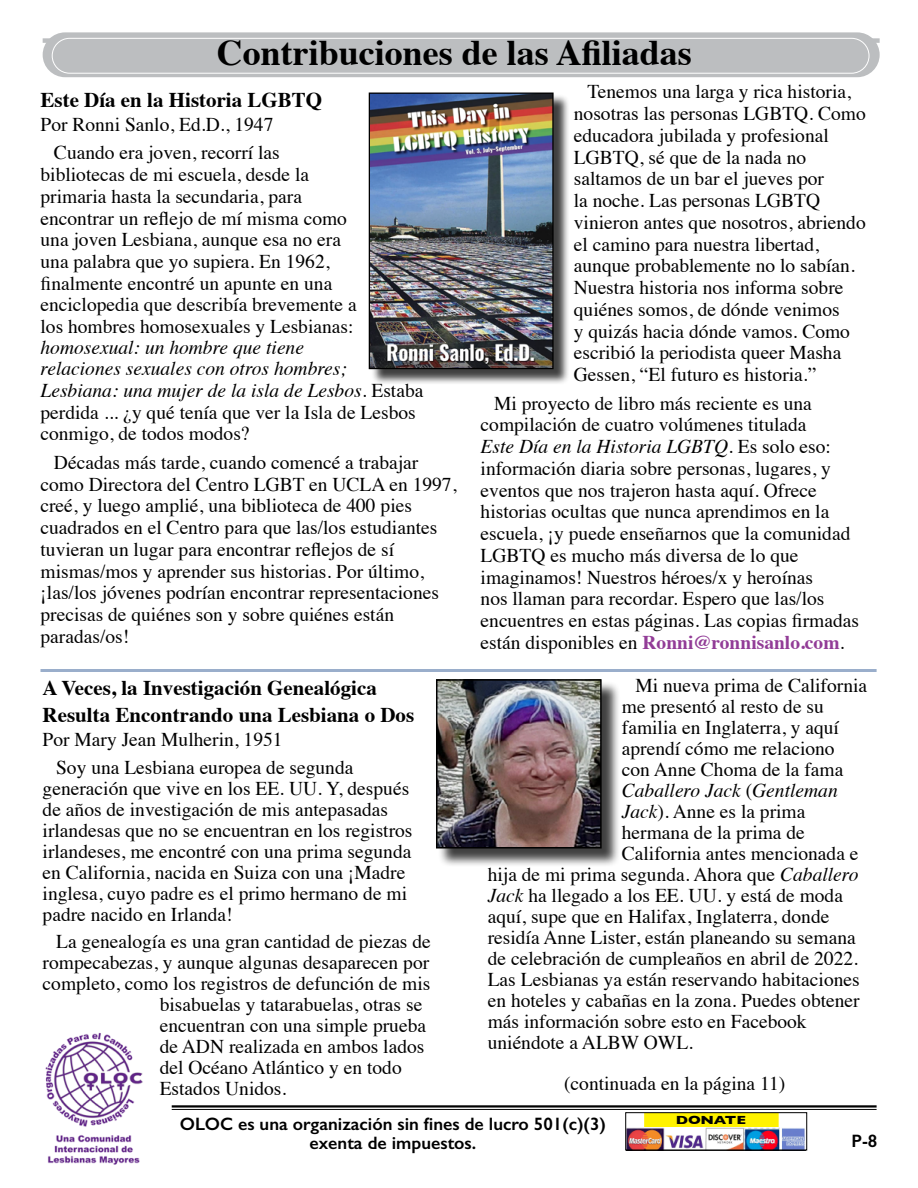
<style>
.page{position:relative;width:918px;height:1188px;background:#fff}
.page>*{position:absolute;margin:0;border:0;box-sizing:border-box;transform-origin:0 0}
.t1{font:700 36px "Times";color:#000}
.t2{font:700 21px/27px "Times";color:#000}
.t3{font:19.5px/21.8px "Times";color:#000}
.t4{font:italic 19.5px/21.6px "Times";color:#000}
.t5{font:600 18px/19.5px "Gill Sans";color:#000;text-align:center}
.t6{font:700 12px "Gill Sans";letter-spacing:-.015em;color:#000;scale:1.25 1}
.s1{font-style:normal}
.s2{font-style:italic}
.s3{font-weight:700;color:#923c97}
</style>
<div class="page">
<hr style="left:172px;top:1105px;width:705px;height:3px;background:#000">
<hr style="left:172px;top:1109px;width:705px;height:1px;background:#000">
<img style="left:45px;top:1032px;width:98px;height:133px">
<div style="left:644px;top:1113px;width:135px;height:16px;background:#fff200;border:2px solid #fff200"></div>
<img style="left:627px;top:1128px;width:178px;height:20px">
<div style="left:625px;top:1112px;width:182px;height:38px;border:1px solid #000"></div>
<hr style="left:40px;top:669px;width:837px;height:3px;background:#9aaecb">
<div style="left:43px;top:32px;width:837px;height:45px;background:#bcbec0;border-radius:22px"></div>
<div style="left:52px;top:38px;width:817px;height:36px;border:1px solid #fff;border-radius:17px"></div>
<div style="left:370px;top:94px;width:200px;height:291px;background:#000;opacity:.75"></div>
<img style="left:371px;top:95px;width:181px;height:272px">
<div style="left:369px;top:93px;width:185px;height:276px;border:1px solid #000"></div>
<div style="left:438px;top:681px;width:183px;height:186px;background:#000;opacity:.75"></div>
<img style="left:439px;top:682px;width:160px;height:164px">
<div style="left:436px;top:679px;width:166px;height:170px;border:2px solid #000"></div>
<h1 class="t1" style="left:217px;top:19px;width:477px">Contribuciones de las Afiliadas</h1>
<p class="t2" style="left:40px;top:84px;width:283px">Este Día en la Historia LGBTQ</p>
<p class="t3" style="left:54px;top:108px;width:227px;line-height:28.5px;text-indent:-13px">Por Ronni Sanlo, Ed.D., 1947<br>Cuando era joven, recorrí las</p>
<p class="t3" style="left:40px;top:162px;width:318px">bibliotecas de mi escuela, desde la primaria hasta la secundaria, para encontrar un reflejo de mí misma como una joven Lesbiana, aunque esa no era una palabra que yo supiera. En 1962, finalmente encontré un apunte en una enciclopedia que describía brevemente a los hombres homosexuales y Lesbianas:</p>
<p class="t4" style="left:40px;top:336px;width:384px">homosexual: un hombre que tiene<br>relaciones sexuales con otros hombres; Lesbiana: una mujer de la isla de Lesbos<span class="s1">. Estaba perdida ... ¿y qué tenía que ver la Isla de Lesbos conmigo, de todos modos?</span></p>
<p class="t3" style="left:40px;top:450px;width:418px;text-indent:13px">Décadas más tarde, cuando comencé a trabajar como Directora del Centro LGBT en UCLA en 1997, creé, y luego amplié, una biblioteca de 400 pies cuadrados en el Centro para que las/los estudiantes tuvieran un lugar para encontrar reflejos de sí mismas/mos y aprender sus historias. Por último, ¡las/los jóvenes podrían encontrar representaciones precisas de quiénes son y sobre quiénes están paradas/os!</p>
<p class="t2" style="left:43px;top:672px;width:373px">A Veces, la Investigación Genealógica<br>Resulta Encontrando una Lesbiana o Dos</p>
<p class="t3" style="left:56px;top:724px;width:299px;line-height:27.8px;text-indent:-13px">Por Mary Jean Mulherin, 1951<br>Soy una Lesbiana europea de segunda</p>
<p class="t3" style="left:43px;top:776px;width:371px;line-height:21px">generación que vive en los EE. UU. Y, después de años de investigación de mis antepasadas irlandesas que no se encuentran en los registros irlandeses, me encontré con una prima segunda en California, nacida en Suiza con una ¡Madre inglesa, cuyo padre es el primo hermano de mi padre nacido en Irlanda!</p>
<p class="t3" style="left:56px;top:929px;width:376px">La genealogía es una gran cantidad de piezas de</p>
<p class="t3" style="left:43px;top:950px;width:388px">rompecabezas, y aunque algunas desaparecen por</p>
<p class="t3" style="left:43px;top:971px;width:389px">completo, como los registros de defunción de mis</p>
<p class="t3" style="left:160px;top:992px;width:264px">bisabuelas y tatarabuelas, otras se</p>
<p class="t3" style="left:160px;top:1013px;width:268px">encuentran con una simple prueba</p>
<p class="t3" style="left:160px;top:1034px;width:266px">de ADN realizada en ambos lados</p>
<p class="t3" style="left:160px;top:1055px;width:244px">del Océano Atlántico y en todo</p>
<p class="t3" style="left:160px;top:1076px;width:128px">Estados Unidos.</p>
<p class="t3" style="left:574px;top:79px;width:293px;text-indent:13px">Tenemos una larga y rica historia, nosotras las personas LGBTQ. Como educadora jubilada y profesional<br>LGBTQ, sé que de la nada no saltamos de un bar el jueves por<br>la noche. Las personas LGBTQ vinieron antes que nosotros, abriendo el camino para nuestra libertad, aunque probablemente no lo sabían.<br>Nuestra historia nos informa sobre quiénes somos, de dónde venimos<br>y quizás hacia dónde vamos. Como escribió la periodista queer Masha<br>Gessen, “El futuro es historia.”</p>
<p class="t3" style="left:481px;top:391px;width:380px;text-indent:13px">Mi proyecto de libro más reciente es una compilación de cuatro volúmenes titulada<br><span class="s2">Este Día en la Historia LGBTQ</span>. Es solo eso: información diaria sobre personas, lugares, y eventos que nos trajeron hasta aquí. Ofrece historias ocultas que nunca aprendimos en la escuela, ¡y puede enseñarnos que la comunidad LGBTQ es mucho más diversa de lo que imaginamos! Nuestros héroes/x y heroínas<br>nos llaman para recordar. Espero que las/los encuentres en estas páginas. Las copias firmadas están disponibles en <span class="s3">Ronni@ronnisanlo.com</span>.</p>
<p class="t3" style="left:635px;top:673px;width:233px">Mi nueva prima de California</p>
<p class="t3" style="left:622px;top:694px;width:204px">me presentó al resto de su</p>
<p class="t3" style="left:622px;top:715px;width:219px">familia en Inglaterra, y aquí</p>
<p class="t3" style="left:622px;top:736px;width:214px">aprendí cómo me relaciono</p>
<p class="t3" style="left:622px;top:757px;width:223px">con Anne Choma de la fama</p>
<p class="t4" style="left:622px;top:779px;width:217px">Caballero Jack <span class="s1">(</span>Gentleman</p>
<p class="t3" style="left:622px;top:799px;width:185px"><span class="s2">Jack</span>). Anne es la prima</p>
<p class="t3" style="left:622px;top:820px;width:185px">hermana de la prima de</p>
<p class="t3" style="left:622px;top:841px;width:238px">California antes mencionada e</p>
<p class="t3" style="left:488px;top:862px;width:372px">hija de mi prima segunda. Ahora que <span class="s2">Caballero</span></p>
<p class="t3" style="left:488px;top:883px;width:357px"><span class="s2">Jack</span> ha llegado a los EE. UU. y está de moda</p>
<p class="t3" style="left:488px;top:904px;width:343px">aquí, supe que en Halifax, Inglaterra, donde</p>
<p class="t3" style="left:488px;top:925px;width:370px">residía Anne Lister, están planeando su semana</p>
<p class="t3" style="left:488px;top:946px;width:372px">de celebración de cumpleaños en abril de 2022.</p>
<p class="t3" style="left:488px;top:967px;width:374px">Las Lesbianas ya están reservando habitaciones</p>
<p class="t3" style="left:488px;top:988px;width:374px">en hoteles y cabañas en la zona. Puedes obtener</p>
<p class="t3" style="left:488px;top:1009px;width:320px">más información sobre esto en Facebook</p>
<p class="t3" style="left:488px;top:1030px;width:207px">uniéndote a ALBW OWL.</p>
<p class="t3" style="left:564px;top:1071px;width:223px">(continuada en la página 11)</p>
<p class="t5" style="left:180px;top:1114px;width:428px">OLOC es una organización sin fines de lucro 501(c)(3) exenta de impuestos.</p>
<p class="t6" style="left:676px;top:1113px;width:58px">DONATE</p>
<p class="t5" style="left:852px;top:1131px;width:27px">P-8</p>
</div>
